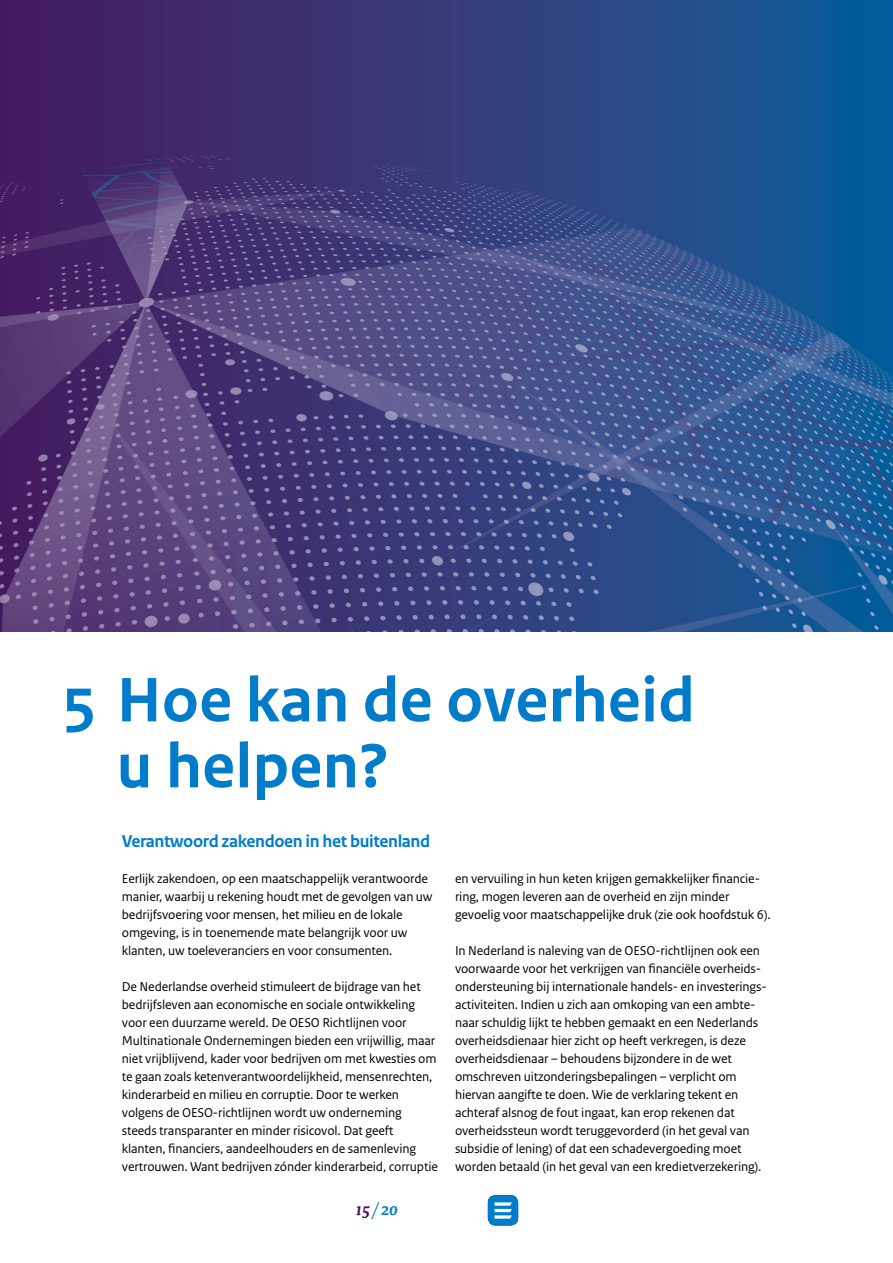
<style>
.page{position:relative;width:893px;height:1263px;background:#fff}
.page>*{position:absolute;margin:0;border:0;box-sizing:border-box;transform-origin:0 0}
.t1{font:700 66px/66px "Rijksoverheid Sans Text";color:#007ccb}
.t2{font:700 18px "Rijksoverheid Sans Text";letter-spacing:-.02em;color:#007ccb}
.t3{font:italic 700 18px "Rijksoverheid Serif";color:#007ccb}
.t4{font:13.5px/18px "Rijksoverheid Sans Text";letter-spacing:-.01em;color:#000}
.s1{color:#4b0c61}
</style>
<div class="page">
<img style="left:0;top:0;width:893px;height:631px">
<div style="left:488px;top:1195px;width:30px;height:30px;background:#007ccb;border-radius:8px"></div>
<svg style="left:494px;top:1202px;width:18px;height:16px"></svg>
<h1 class="t1" style="left:117px;top:668px;width:580px;text-indent:-54px">5 Hoe kan de overheid u helpen?</h1>
<h2 class="t2" style="left:122px;top:831px;width:310px">Verantwoord zakendoen in het buitenland</h2>
<p class="t4" style="left:122px;top:870px;width:312px">Eerlijk zakendoen, op een maatschappelijk verantwoorde manier, waarbij u rekening houdt met de gevolgen van uw bedrijfsvoering voor mensen, het milieu en de lokale omgeving, is in toenemende mate belangrijk voor uw klanten, uw toeleveranciers en voor consumenten.</p>
<p class="t4" style="left:122px;top:978px;width:317px">De Nederlandse overheid stimuleert de bijdrage van het bedrijfsleven aan economische en sociale ontwikkeling voor een duurzame wereld. De OESO Richtlijnen voor Multinationale Ondernemingen bieden een vrijwillig, maar niet vrijblijvend, kader voor bedrijven om met kwesties om te gaan zoals ketenverantwoordelijkheid, mensenrechten, kinderarbeid en milieu en corruptie. Door te werken volgens de OESO-richtlijnen wordt uw onderneming steeds transparanter en minder risicovol. Dat geeft klanten, financiers, aandeelhouders en de samenleving vertrouwen. Want bedrijven zónder kinderarbeid, corruptie</p>
<p class="t4" style="left:455px;top:870px;width:317px">en vervuiling in hun keten krijgen gemakkelijker financie&shy;ring, mogen leveren aan de overheid en zijn minder gevoelig voor maatschappelijke druk (zie ook hoofdstuk 6).</p>
<p class="t4" style="left:455px;top:942px;width:313px">In Nederland is naleving van de OESO-richtlijnen ook een voorwaarde voor het verkrijgen van financiële overheids&shy;ondersteuning bij internationale handels- en investerings&shy;activiteiten. Indien u zich aan omkoping van een ambte&shy;naar schuldig lijkt te hebben gemaakt en een Nederlands overheidsdienaar hier zicht op heeft verkregen, is deze overheidsdienaar – behoudens bijzondere in de wet omschreven uitzonderingsbepalingen – verplicht om hiervan aangifte te doen. Wie de verklaring tekent en achteraf alsnog de fout ingaat, kan erop rekenen dat overheidssteun wordt teruggevorderd (in het geval van subsidie of lening) of dat een schadevergoeding moet worden betaald (in het geval van een kredietverzekering).</p>
<h2 class="t3" style="left:356px;top:1198px;width:43px"><span class="s1">15</span> / 20</h2>
</div>
